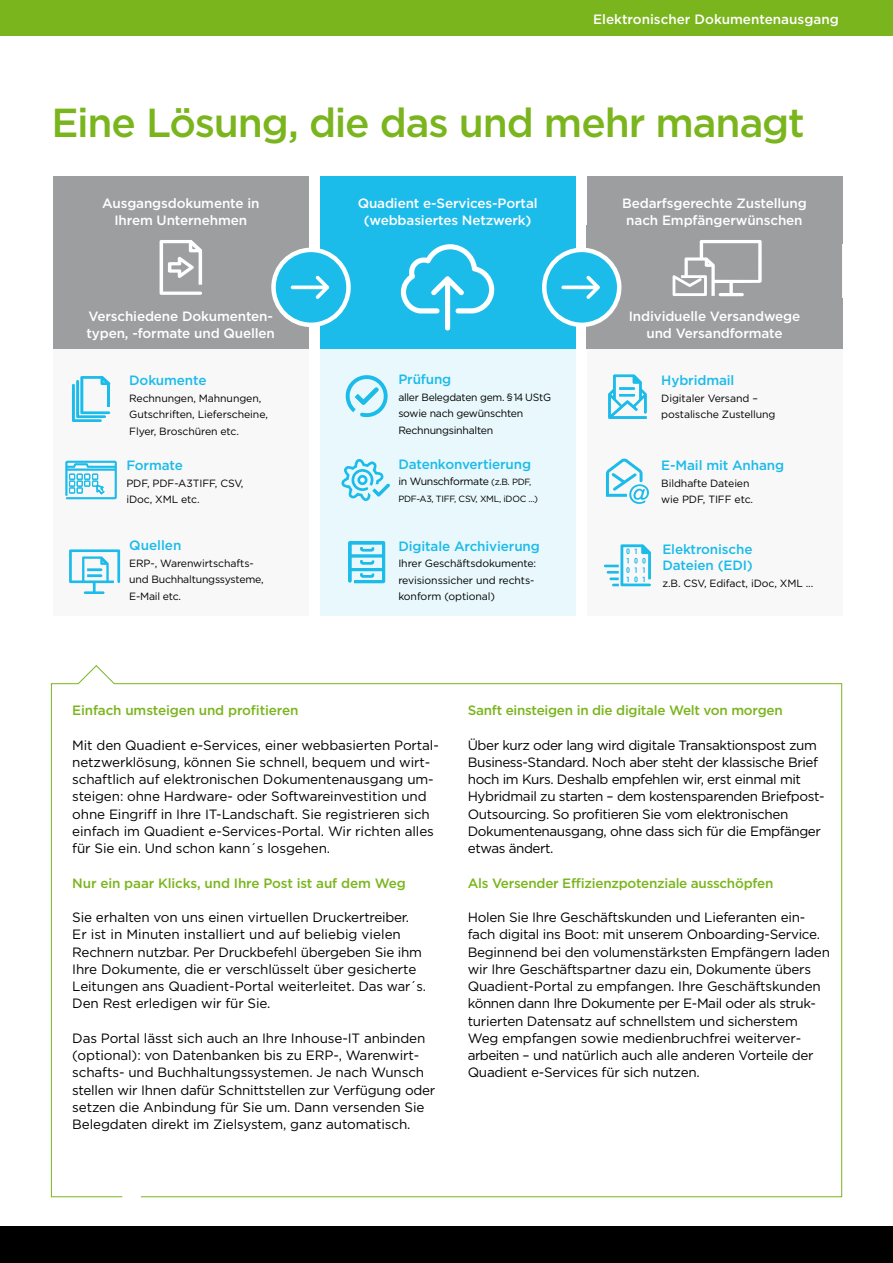
<style>
.page{position:relative;width:893px;height:1263px;background:#fff}
.page>*{position:absolute;margin:0;border:0;box-sizing:border-box;transform-origin:0 0}
.t1{font:500 40.5px "Gotham";letter-spacing:-.03em;color:#7ab51d}
.t2{font:13.5px/17.2px "Gotham";letter-spacing:-.02em;color:#000}
.t3{font:500 13.5px/17.2px "Gotham";letter-spacing:-.01em;color:#fff;text-align:center}
.t4{font:500 13.5px "Gotham";letter-spacing:-.02em;color:#7ab51d}
.t5{font:500 13.5px/16.5px "Gotham";letter-spacing:-.01em;color:#1bbbea}
.t6{font:10.5px/16.5px "Gotham";letter-spacing:-.01em;color:#000}
.t7{font:10.5px "Gotham";letter-spacing:-.03em;color:#000}
.t8{font:9px "Gotham";letter-spacing:-.03em;color:#000}
.s1{font-size:9px}
</style>
<div class="page">
<div style="left:0;top:0;width:893px;height:36px;background:#7ab51d"></div>
<div style="left:0;top:1227px;width:893px;height:36px;background:#000"></div>
<svg style="left:51px;top:665px;width:791px;height:532px"></svg>
<div style="left:587px;top:176px;width:255px;height:439px;background:#f8f8f8"></div>
<div style="left:53px;top:176px;width:255px;height:439px;background:#f8f8f8"></div>
<div style="left:320px;top:176px;width:255px;height:439px;background:#e8f8fc"></div>
<div style="left:53px;top:226px;width:255px;height:123px;background:#9c9e9f"></div>
<div style="left:587px;top:226px;width:255px;height:123px;background:#9c9e9f"></div>
<div style="left:320px;top:226px;width:255px;height:123px;background:#1bbbea"></div>
<div style="left:53px;top:177px;width:255px;height:67px;background:#9c9e9f"></div>
<div style="left:587px;top:177px;width:255px;height:67px;background:#9c9e9f"></div>
<div style="left:320px;top:177px;width:255px;height:67px;background:#1bbbea"></div>
<svg style="left:401px;top:244px;width:93px;height:86px"></svg>
<svg style="left:345px;top:375px;width:43px;height:43px"></svg>
<svg style="left:348px;top:541px;width:37px;height:42px"></svg>
<svg style="left:69px;top:549px;width:51px;height:45px"></svg>
<svg style="left:341px;top:459px;width:49px;height:42px"></svg>
<svg style="left:604px;top:544px;width:47px;height:42px"></svg>
<svg style="left:606px;top:458px;width:43px;height:46px"></svg>
<svg style="left:608px;top:375px;width:39px;height:44px"></svg>
<div style="left:274px;top:250px;width:74px;height:75px;background:#1bbbea;border-radius:50%"></div>
<div style="left:271px;top:248px;width:80px;height:79px;border:4px solid #fff;border-radius:50%"></div>
<svg style="left:291px;top:276px;width:38px;height:23px"></svg>
<div style="left:544px;top:250px;width:75px;height:75px;background:#1bbbea;border-radius:50%"></div>
<div style="left:542px;top:248px;width:79px;height:79px;border:4px solid #fff;border-radius:50%"></div>
<svg style="left:561px;top:276px;width:39px;height:23px"></svg>
<svg style="left:72px;top:376px;width:38px;height:46px"></svg>
<svg style="left:673px;top:240px;width:89px;height:56px"></svg>
<svg style="left:160px;top:240px;width:42px;height:55px"></svg>
<svg style="left:66px;top:461px;width:51px;height:38px"></svg>
<p class="t3" style="left:593px;top:10px;width:247px">Elektronischer Dokumentenausgang</p>
<h1 class="t1" style="left:51px;top:100px;width:755px">Eine Lösung, die das und mehr managt</h1>
<p class="t3" style="left:102px;top:194px;width:159px">Ausgangsdokumente in<br>Ihrem Unternehmen</p>
<p class="t3" style="left:622px;top:194px;width:186px">Bedarfsgerechte Zustellung nach Empfängerwünschen</p>
<p class="t3" style="left:358px;top:194px;width:181px">Quadient e-Services-Portal (webbasiertes Netzwerk)</p>
<p class="t3" style="left:86px;top:307px;width:190px;text-align:left">Verschiedene Dokumenten&shy;typen, -formate und Quellen</p>
<p class="t3" style="left:629px;top:307px;width:173px">Individuelle Versandwege und Versandformate</p>
<p class="t5" style="left:129px;top:372px;width:79px">Dokumente</p>
<p class="t6" style="left:129px;top:389px;width:140px">Rechnungen, Mahnungen,<br>Gutschriften, Lieferscheine,<br>Flyer, Broschüren etc.</p>
<p class="t5" style="left:126px;top:457px;width:58px">Formate</p>
<p class="t6" style="left:126px;top:475px;width:119px">PDF, PDF-A3TIFF, CSV, iDoc, XML etc.</p>
<p class="t5" style="left:129px;top:537px;width:54px">Quellen</p>
<p class="t6" style="left:129px;top:555px;width:136px">ERP-, Warenwirtschafts&shy;und Buchhaltungssysteme,<br>E-Mail etc.</p>
<p class="t5" style="left:398px;top:371px;width:55px">Prüfung</p>
<p class="t6" style="left:398px;top:388px;width:154px">aller Belegdaten gem. § 14 UStG sowie nach gewünschten<br>Rechnungsinhalten</p>
<p class="t5" style="left:398px;top:456px;width:134px">Datenkonvertierung</p>
<p class="t7" style="left:398px;top:475px;width:135px">in Wunschformate <span class="s1">(z.B. PDF,</span></p>
<p class="t8" style="left:398px;top:493px;width:141px">PDF-A3, TIFF, CSV, XML, iDOC ...)</p>
<p class="t5" style="left:398px;top:537px;width:143px">Digitale Archivierung</p>
<p class="t6" style="left:398px;top:555px;width:139px">Ihrer Geschäftsdokumente: revisionssicher und rechts&shy;konform (optional)</p>
<p class="t5" style="left:661px;top:372px;width:75px">Hybridmail</p>
<p class="t6" style="left:661px;top:390px;width:116px">Digitaler Versand – postalische Zustellung</p>
<p class="t5" style="left:661px;top:457px;width:124px">E-Mail mit Anhang</p>
<p class="t6" style="left:661px;top:474px;width:93px">Bildhafte Dateien wie PDF, TIFF etc.</p>
<p class="t5" style="left:662px;top:540px;width:92px">Elektronische<br>Dateien (EDI)</p>
<p class="t6" style="left:662px;top:574px;width:152px">z.B. CSV, Edifact, iDoc, XML ...</p>
<p class="t4" style="left:72px;top:703px;width:228px">Einfach umsteigen und profitieren</p>
<p class="t2" style="left:72px;top:736px;width:368px">Mit den Quadient e-Services, einer webbasierten Portal&shy;netzwerklösung, können Sie schnell, bequem und wirt&shy;schaftlich auf elektronischen Dokumentenausgang um&shy;steigen: ohne Hardware- oder Softwareinvestition und ohne Eingriff in Ihre IT-Landschaft. Sie registrieren sich einfach im Quadient e-Services-Portal. Wir richten alles für Sie ein. Und schon kann´s losgehen.</p>
<p class="t4" style="left:72px;top:875px;width:335px">Nur ein paar Klicks, und Ihre Post ist auf dem Weg</p>
<p class="t2" style="left:72px;top:908px;width:355px">Sie erhalten von uns einen virtuellen Druckertreiber.<br>Er ist in Minuten installiert und auf beliebig vielen Rechnern nutzbar. Per Druckbefehl übergeben Sie ihm Ihre Dokumente, die er verschlüsselt über gesicherte Leitungen ans Quadient-Portal weiterleitet. Das war´s.<br>Den Rest erledigen wir für Sie.</p>
<p class="t2" style="left:72px;top:1029px;width:365px">Das Portal lässt sich auch an Ihre Inhouse-IT anbinden (optional): von Datenbanken bis zu ERP-, Warenwirt&shy;schafts- und Buchhaltungssystemen. Je nach Wunsch stellen wir Ihnen dafür Schnittstellen zur Verfügung oder setzen die Anbindung für Sie um. Dann versenden Sie Belegdaten direkt im Zielsystem, ganz automatisch.</p>
<p class="t4" style="left:468px;top:703px;width:316px">Sanft einsteigen in die digitale Welt von morgen</p>
<p class="t2" style="left:468px;top:736px;width:358px">Über kurz oder lang wird digitale Transaktionspost zum Business-Standard. Noch aber steht der klassische Brief hoch im Kurs. Deshalb empfehlen wir, erst einmal mit Hybridmail zu starten – dem kostensparenden Briefpost-Outsourcing. So profitieren Sie vom elektronischen Dokumentenausgang, ohne dass sich für die Empfänger etwas ändert.</p>
<p class="t4" style="left:468px;top:875px;width:307px">Als Versender Effizienzpotenziale ausschöpfen</p>
<p class="t2" style="left:468px;top:908px;width:364px">Holen Sie Ihre Geschäftskunden und Lieferanten ein&shy;fach digital ins Boot: mit unserem Onboarding-Service.<br>Beginnend bei den volumenstärksten Empfängern laden wir Ihre Geschäftspartner dazu ein, Dokumente übers Quadient-Portal zu empfangen. Ihre Geschäftskunden können dann Ihre Dokumente per E-Mail oder als struk&shy;turierten Datensatz auf schnellstem und sicherstem Weg empfangen sowie medienbruchfrei weiterver&shy;arbeiten – und natürlich auch alle anderen Vorteile der Quadient e-Services für sich nutzen.</p>
</div>
